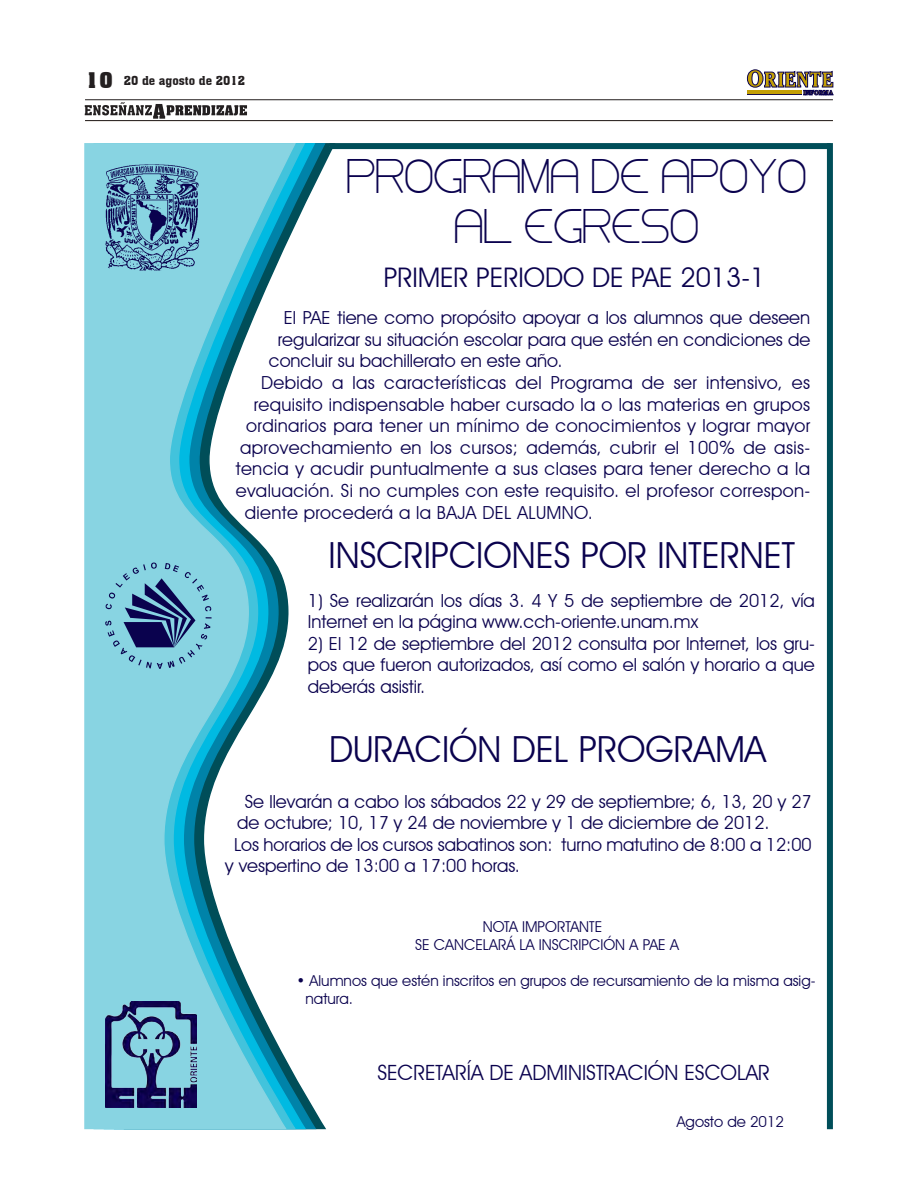
<style>
.page{position:relative;width:918px;height:1188px;background:#fff}
.page>*{position:absolute;margin:0;border:0;box-sizing:border-box;transform-origin:0 0}
.t1{font:40.5px "Steiner";color:#0a024e}
.t2{font:36px "Avant Garde IT Cby BT";color:#0a024e}
.t3{font:27px "Avant Garde IT Cby BT";color:#0a024e}
.t4{font:21px "Avant Garde IT Cby BT";color:#0a024e}
.t5{font:18px/21.6px "Avant Garde IT Cby BT";color:#0a024e}
.t6{font:18px "Avant Garde IT Cby BT";letter-spacing:.02em;color:#0a024e}
.t7{font:15px/18px "Avant Garde IT Cby BT";color:#0a024e}
.t8{font:12px "Aachen BT";color:#231f20}
.s1{font-weight:700;font-size:21px}
</style>
<div class="page">
<svg style="left:305px;top:143px;width:11px;height:987px"></svg>
<svg style="left:296px;top:143px;width:9px;height:987px"></svg>
<svg style="left:84px;top:143px;width:212px;height:987px"></svg>
<img style="left:105px;top:1002px;width:91px;height:106px">
<div style="left:329px;top:143px;width:502px;height:6px;background:#004e59"></div>
<div style="left:827px;top:143px;width:6px;height:986px;background:#004e59"></div>
<svg style="left:105px;top:563px;width:107px;height:106px;background:#689fbd"></svg>
<img style="left:105px;top:164px;width:94px;height:107px">
<svg style="left:85px;top:103px;width:162px;height:16px"></svg>
<hr style="left:85px;top:99px;width:748px;height:1px;background:#231f20">
<hr style="left:85px;top:120px;width:748px;height:1px;background:#231f20">
<svg style="left:747px;top:70px;width:16px;height:17px"></svg>
<div style="left:747px;top:70px;width:16px;height:17px;border:1px solid #0a024e;border-radius:50%"></div>
<div style="left:752px;top:72px;width:7px;height:13px;background:#fff;border-radius:50%"></div>
<div style="left:752px;top:72px;width:7px;height:13px;border:1px solid #0a024e;border-radius:50%"></div>
<svg style="left:764px;top:71px;width:69px;height:24px"></svg>
<div style="left:747px;top:90px;width:54px;height:5px;background:#c39f06"></div>
<p class="t8" style="left:85px;top:73px;width:161px"><span class="s1">10</span> 20 de agosto de 2012</p>
<p class="t1" style="left:346px;top:159px;width:462px">PROGRAMA DE APOYO</p>
<p class="t1" style="left:454px;top:209px;width:246px">AL EGRESO</p>
<p class="t3" style="left:384px;top:261px;width:383px">PRIMER PERIODO DE PAE 2013-1</p>
<p class="t5" style="left:284px;top:307px;width:528px">El PAE tiene como propósito apoyar a los alumnos que deseen</p>
<p class="t5" style="left:278px;top:328px;width:534px">regularizar su situación escolar para que estén en condiciones de</p>
<p class="t5" style="left:269px;top:350px;width:295px">concluir su bachillerato en este año.</p>
<p class="t6" style="left:261px;top:372px;width:550px">Debido a las características del Programa de ser intensivo, es</p>
<p class="t6" style="left:254px;top:393px;width:558px">requisito indispensable haber cursado la o las materias en grupos</p>
<p class="t6" style="left:246px;top:415px;width:565px">ordinarios para tener un mínimo de conocimientos y lograr mayor</p>
<p class="t6" style="left:240px;top:436px;width:572px">aprovechamiento en los cursos; además, cubrir el 100% de asis-</p>
<p class="t6" style="left:236px;top:458px;width:576px">tencia y acudir puntualmente a sus clases para tener derecho a la</p>
<p class="t6" style="left:236px;top:480px;width:576px">evaluación. Si no cumples con este requisito. el profesor correspon-</p>
<p class="t6" style="left:245px;top:501px;width:350px">diente procederá a la BAJA DEL ALUMNO.</p>
<p class="t2" style="left:329px;top:533px;width:468px">INSCRIPCIONES POR INTERNET</p>
<p class="t5" style="left:308px;top:589px;width:509px">1) Se realizarán los días 3. 4 Y 5 de septiembre de 2012, vía<br>Internet en la página www.cch-oriente.unam.mx</p>
<p class="t5" style="left:308px;top:632px;width:509px;text-align:justify">2) El 12 de septiembre del 2012 consulta por Internet, los gru&shy;pos que fueron autorizados, así como el salón y horario a que deberás asistir.</p>
<p class="t2" style="left:329px;top:727px;width:439px">DURACIÓN DEL PROGRAMA</p>
<p class="t5" style="left:237px;top:790px;width:576px;text-indent:8px">Se llevarán a cabo los sábados 22 y 29 de septiembre; 6, 13, 20 y 27 de octubre; 10, 17 y 24 de noviembre y 1 de diciembre de 2012.</p>
<p class="t5" style="left:225px;top:833px;width:588px;text-indent:9px">Los horarios de los cursos sabatinos son: turno matutino de 8:00 a 12:00 y vespertino de 13:00 a 17:00 horas.</p>
<p class="t7" style="left:483px;top:917px;width:121px">NOTA IMPORTANTE</p>
<p class="t7" style="left:415px;top:935px;width:265px">SE CANCELARÁ LA INSCRIPCIÓN A PAE A</p>
<p class="t7" style="left:306px;top:971px;width:511px;text-indent:-9px">• Alumnos que estén inscritos en grupos de recursamiento de la misma asig&shy;natura.</p>
<p class="t4" style="left:377px;top:1060px;width:394px">SECRETARÍA DE ADMINISTRACIÓN ESCOLAR</p>
<p class="t7" style="left:677px;top:1113px;width:109px">Agosto de 2012</p>
</div>
